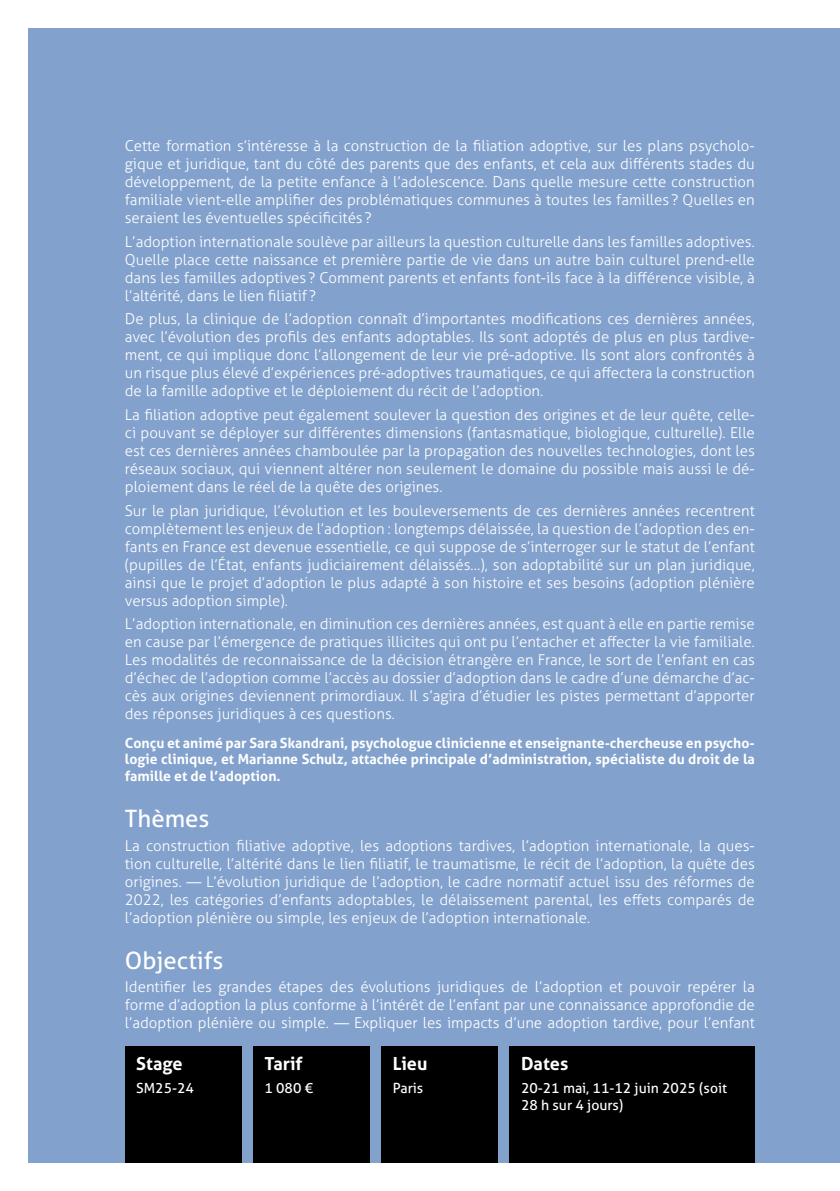
<style>
.page{position:relative;width:840px;height:1191px;background:#fff}
.page>*{position:absolute;margin:0;border:0;box-sizing:border-box;transform-origin:0 0}
.t1{font:24px "Aller";color:#fff}
.t2{font:700 18px "Aller";color:#fff}
.t3{font:300 15px/18px "Aller";color:#fff;text-align:justify}
.t4{font:700 14px/16.8px "Aller";color:#fff;text-align:justify}
.t5{font:14px/16.8px "Aller";color:#fff}
</style>
<div class="page">
<div style="left:28px;top:28px;width:811px;height:1134px;background:#82a1cc"></div>
<div style="left:381px;top:1045px;width:117px;height:117px;background:#000"></div>
<div style="left:125px;top:1045px;width:117px;height:117px;background:#000"></div>
<div style="left:253px;top:1045px;width:117px;height:117px;background:#000"></div>
<div style="left:509px;top:1045px;width:245px;height:117px;background:#000"></div>
<p class="t3" style="left:125px;top:136px;width:631px">Cette formation s’intéresse à la construction de la filiation adoptive, sur les plans psycholo&shy;gique et juridique, tant du côté des parents que des enfants, et cela aux différents stades du développement, de la petite enfance à l’adolescence. Dans quelle mesure cette construction familiale vient-elle amplifier des problématiques communes à toutes les familles ? Quelles en seraient les éventuelles spécificités ?</p>
<p class="t3" style="left:125px;top:232px;width:631px">L’adoption internationale soulève par ailleurs la question culturelle dans les familles adoptives.<br>Quelle place cette naissance et première partie de vie dans un autre bain culturel prend-elle dans les familles adoptives ? Comment parents et enfants font-ils face à la différence visible, à l’altérité, dans le lien filiatif ?</p>
<p class="t3" style="left:125px;top:310px;width:631px">De plus, la clinique de l’adoption connaît d’importantes modifications ces dernières années, avec l’évolution des profils des enfants adoptables. Ils sont adoptés de plus en plus tardive&shy;ment, ce qui implique donc l’allongement de leur vie pré-adoptive. Ils sont alors confrontés à un risque plus élevé d’expériences pré-adoptives traumatiques, ce qui affectera la construction de la famille adoptive et le déploiement du récit de l’adoption.</p>
<p class="t3" style="left:125px;top:405px;width:631px">La filiation adoptive peut également soulever la question des origines et de leur quête, celle&shy;ci pouvant se déployer sur différentes dimensions (fantasmatique, biologique, culturelle). Elle est ces dernières années chamboulée par la propagation des nouvelles technologies, dont les réseaux sociaux, qui viennent altérer non seulement le domaine du possible mais aussi le dé&shy;ploiement dans le réel de la quête des origines.</p>
<p class="t3" style="left:125px;top:501px;width:631px">Sur le plan juridique, l’évolution et les bouleversements de ces dernières années recentrent complètement les enjeux de l’adoption : longtemps délaissée, la question de l’adoption des en&shy;fants en France est devenue essentielle, ce qui suppose de s’interroger sur le statut de l’enfant (pupilles de l’État, enfants judiciairement délaissés…), son adoptabilité sur un plan juridique, ainsi que le projet d’adoption le plus adapté à son histoire et ses besoins (adoption plénière versus adoption simple).</p>
<p class="t3" style="left:125px;top:615px;width:631px">L’adoption internationale, en diminution ces dernières années, est quant à elle en partie remise en cause par l’émergence de pratiques illicites qui ont pu l’entacher et affecter la vie familiale.<br>Les modalités de reconnaissance de la décision étrangère en France, le sort de l’enfant en cas d’échec de l’adoption comme l’accès au dossier d’adoption dans le cadre d’une démarche d’ac&shy;cès aux origines deviennent primordiaux. Il s’agira d’étudier les pistes permettant d’apporter des réponses juridiques à ces questions.</p>
<p class="t4" style="left:125px;top:734px;width:631px">Conçu et animé par Sara Skandrani, psychologue clinicienne et enseignante-chercheuse en psycho&shy;logie clinique, et Marianne Schulz, attachée principale d’administration, spécialiste du droit de la famille et de l’adoption.</p>
<h1 class="t1" style="left:125px;top:804px;width:86px">Thèmes</h1>
<p class="t3" style="left:125px;top:836px;width:631px">La construction filiative adoptive, les adoptions tardives, l’adoption internationale, la ques&shy;tion culturelle, l’altérité dans le lien filiatif, le traumatisme, le récit de l’adoption, la quête des origines. — L’évolution juridique de l’adoption, le cadre normatif actuel issu des réformes de 2022, les catégories d’enfants adoptables, le délaissement parental, les effets comparés de l’adoption plénière ou simple, les enjeux de l’adoption internationale.</p>
<h1 class="t1" style="left:125px;top:945px;width:100px">Objectifs</h1>
<p class="t3" style="left:125px;top:978px;width:631px">Identifier les grandes étapes des évolutions juridiques de l’adoption et pouvoir repérer la forme d’adoption la plus conforme à l’intérêt de l’enfant par une connaissance approfondie de l’adoption plénière ou simple. — Expliquer les impacts d’une adoption tardive, pour l’enfant</p>
<p class="t2" style="left:392px;top:1053px;width:36px">Lieu</p>
<p class="t5" style="left:392px;top:1079px;width:32px">Paris</p>
<p class="t2" style="left:264px;top:1053px;width:40px">Tarif</p>
<p class="t5" style="left:264px;top:1079px;width:50px">1 080 €</p>
<p class="t2" style="left:136px;top:1053px;width:48px">Stage</p>
<p class="t5" style="left:136px;top:1079px;width:59px">SM25-24</p>
<p class="t2" style="left:520px;top:1053px;width:49px">Dates</p>
<p class="t5" style="left:520px;top:1079px;width:207px">20‑21 mai, 11‑12 juin 2025 (soit<br>28 h sur 4 jours)</p>
</div>
